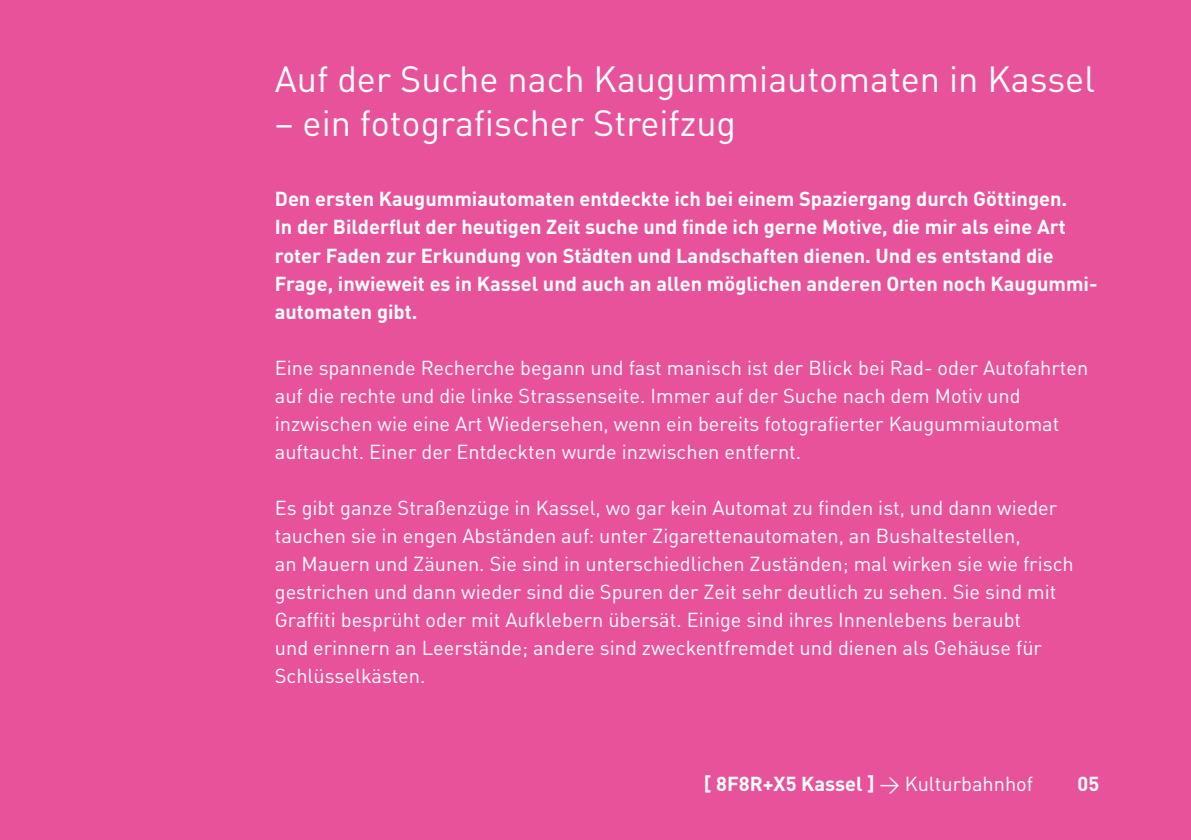
<style>
.page{position:relative;width:1191px;height:840px;background:#fff}
.page>*{position:absolute;margin:0;border:0;box-sizing:border-box;transform-origin:0 0}
.t1{font:36px "DINOT";color:#fff}
.t2{font:20px/28px "DINOT";color:#fff}
.t3{font:700 20px/28px "DINOT";color:#fff}
.s1{font-weight:400}
</style>
<div class="page">
<div style="left:0;top:0;width:1191px;height:839px;background:#e8529a"></div>
<p class="t1" style="left:275px;top:57px;width:821px">Auf der Suche nach Kaugummiautomaten in Kassel</p>
<p class="t1" style="left:275px;top:101px;width:463px">– ein fotografischer Streifzug</p>
<p class="t3" style="left:275px;top:184px;width:794px">Den ersten Kaugummiautomaten entdeckte ich bei einem Spaziergang durch Göttingen.</p>
<p class="t3" style="left:275px;top:212px;width:824px">In der Bilderflut der heutigen Zeit suche und finde ich gerne Motive, die mir als eine Art roter Faden zur Erkundung von Städten und Landschaften dienen. Und es entstand die Frage, inwieweit es in Kassel und auch an allen möglichen anderen Orten noch Kaugummi&shy;automaten gibt.</p>
<p class="t2" style="left:275px;top:353px;width:815px">Eine spannende Recherche begann und fast manisch ist der Blick bei Rad- oder Autofahrten auf die rechte und die linke Strassenseite. Immer auf der Suche nach dem Motiv und inzwischen wie eine Art Wiedersehen, wenn ein bereits fotografierter Kaugummiautomat auftaucht. Einer der Entdeckten wurde inzwischen entfernt.</p>
<p class="t2" style="left:275px;top:493px;width:800px">Es gibt ganze Straßenzüge in Kassel, wo gar kein Automat zu finden ist, und dann wieder tauchen sie in engen Abständen auf: unter Zigarettenautomaten, an Bushaltestellen,<br>an Mauern und Zäunen. Sie sind in unterschiedlichen Zuständen; mal wirken sie wie frisch gestrichen und dann wieder sind die Spuren der Zeit sehr deutlich zu sehen. Sie sind mit Graffiti besprüht oder mit Aufklebern übersät. Einige sind ihres Innenlebens beraubt<br>und erinnern an Leerstände; andere sind zweckentfremdet und dienen als Gehäuse für Schlüsselkästen.</p>
<p class="t3" style="left:704px;top:768px;width:331px">[ 8F8R+X5 Kassel ] <span class="s1">→ Kulturbahnhof</span></p>
<p class="t3" style="left:1077px;top:768px;width:23px">05</p>
</div>
